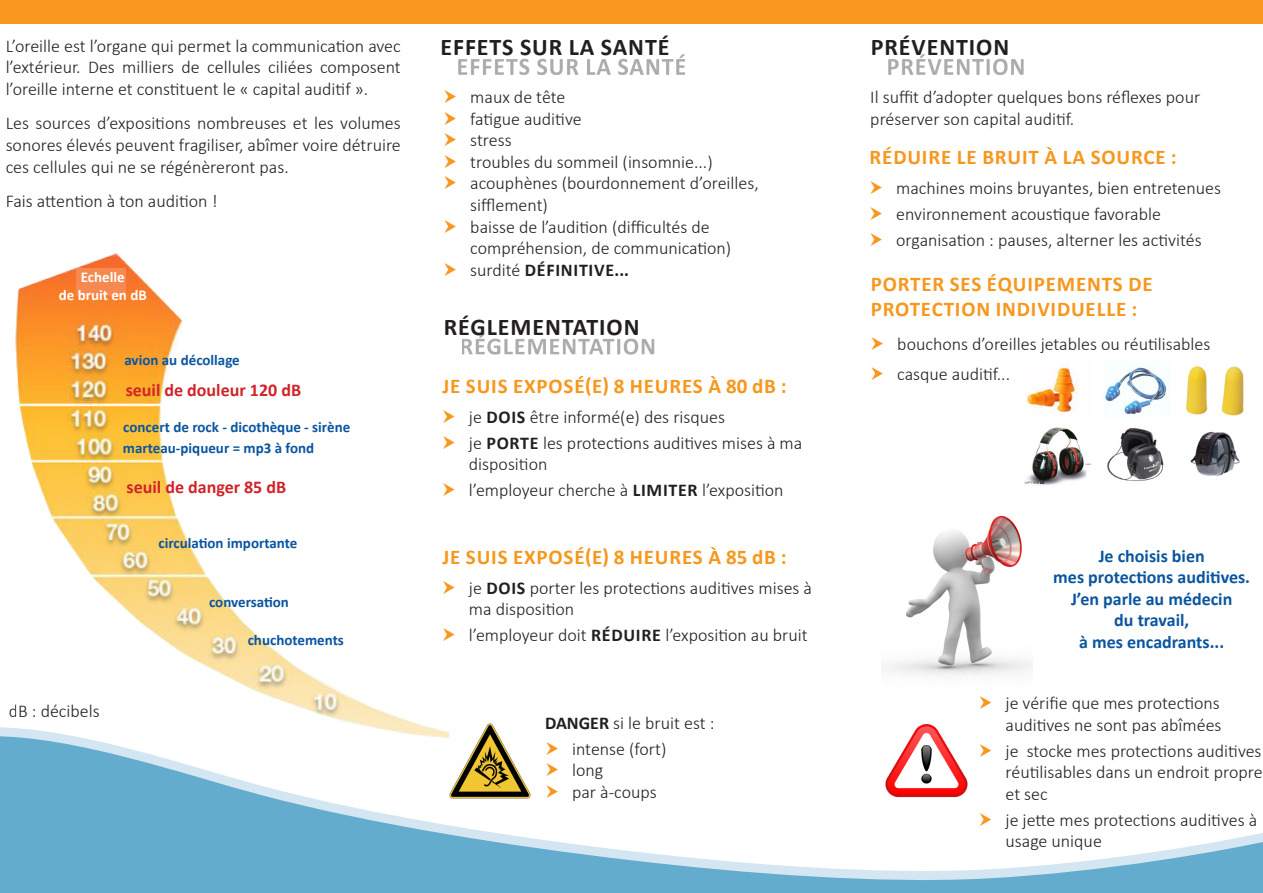
<style>
.page{position:relative;width:1263px;height:893px;background:#fff}
.page>*{position:absolute;margin:0;border:0;box-sizing:border-box;transform-origin:0 0}
.t1{font:700 24px "Calibri";letter-spacing:.04em;color:#231f20}
.t2{font:700 21px/25.2px "Calibri";letter-spacing:.04em;color:#f7971d}
.t3{font:300 18px/21.6px "Calibri";color:#231f20}
.t4{font:700 18px/21.6px "Calibri";color:#0a55a0;text-align:center}
.t5{font:700 18px "Calibri";color:#d1232a}
.t6{font:700 18px "Calibri";letter-spacing:.04em;color:#231f20}
.t7{font:700 15px "Calibri";color:#0a55a0}
.t8{font:700 15px "Calibri";color:#fff}
.s1{font-weight:300}
.s2{font-weight:700}
</style>
<div class="page">
<svg style="left:0;top:723px;width:1263px;height:170px"></svg>
<div style="left:0;top:0;width:1263px;height:23px;background:#f7971d"></div>
<img style="left:882px;top:516px;width:150px;height:160px">
<div style="left:462px;top:334px;width:192px;height:21px;background:#231f20;opacity:.37"></div>
<div style="left:889px;top:55px;width:135px;height:20px;background:#231f20;opacity:.37"></div>
<img style="left:15px;top:254px;width:455px;height:487px">
<div style="left:76px;top:268px;width:50px;height:27px;background:#f5894f"></div>
<div style="left:458px;top:55px;width:227px;height:20px;background:#231f20;opacity:.37"></div>
<img style="left:449px;top:724px;width:82px;height:74px">
<img style="left:1026px;top:365px;width:53px;height:47px">
<img style="left:1104px;top:366px;width:65px;height:49px">
<img style="left:1186px;top:366px;width:58px;height:50px">
<img style="left:1025px;top:427px;width:66px;height:58px">
<img style="left:1107px;top:428px;width:57px;height:54px">
<img style="left:1190px;top:431px;width:50px;height:45px">
<img style="left:882px;top:723px;width:89px;height:81px">
<svg style="left:443px;top:410px;width:12px;height:13px"></svg>
<svg style="left:443px;top:436px;width:12px;height:13px"></svg>
<svg style="left:443px;top:483px;width:12px;height:13px"></svg>
<svg style="left:443px;top:580px;width:12px;height:14px"></svg>
<svg style="left:443px;top:628px;width:12px;height:13px"></svg>
<svg style="left:445px;top:263px;width:11px;height:13px"></svg>
<svg style="left:547px;top:742px;width:11px;height:13px"></svg>
<svg style="left:547px;top:763px;width:11px;height:13px"></svg>
<svg style="left:547px;top:785px;width:11px;height:13px"></svg>
<svg style="left:980px;top:743px;width:11px;height:14px"></svg>
<svg style="left:980px;top:812px;width:11px;height:14px"></svg>
<p class="t3" style="left:6px;top:35px;width:397px">L’oreille est l’organe qui permet la communication avec</p>
<p class="t1" style="left:440px;top:32px;width:231px">EFFETS SUR LA SANTÉ</p>
<p class="t3" style="left:6px;top:56px;width:397px">l’extérieur. Des milliers de cellules ciliées composent l’oreille interne et constituent le « capital auditif ».</p>
<p class="t3" style="left:6px;top:112px;width:397px;text-align:justify">Les sources d’expositions nombreuses et les volumes sonores élevés peuvent fragiliser, abîmer voire détruire ces cellules qui ne se régénèreront pas.</p>
<p class="t3" style="left:6px;top:190px;width:213px">Fais attention à ton audition !</p>
<p class="t3" style="left:470px;top:86px;width:97px">maux de tête</p>
<p class="t3" style="left:470px;top:108px;width:113px">fatigue auditive</p>
<p class="t3" style="left:470px;top:129px;width:43px">stress</p>
<p class="t3" style="left:470px;top:151px;width:244px">troubles du sommeil (insomnie...)</p>
<p class="t3" style="left:470px;top:172px;width:290px">acouphènes (bourdonnement d’oreilles, sifflement)</p>
<p class="t3" style="left:470px;top:216px;width:263px">baisse de l’audition (difficultés de compréhension, de communication)</p>
<p class="t6" style="left:470px;top:258px;width:160px"><span class="s1">surdité</span> DÉFINITIVE...</p>
<p class="t8" style="left:81px;top:267px;width:45px">Echelle</p>
<p class="t8" style="left:59px;top:285px;width:90px">de bruit en dB</p>
<p class="t3" style="left:9px;top:700px;width:92px">dB : décibels</p>
<p class="t7" style="left:124px;top:351px;width:117px">avion au décollage</p>
<p class="t5" style="left:126px;top:379px;width:177px">seuil de douleur 120 dB</p>
<p class="t7" style="left:123px;top:418px;width:228px">concert de rock - dicothèque - sirène</p>
<p class="t7" style="left:123px;top:438px;width:193px">marteau-piqueur = mp3 à fond</p>
<p class="t5" style="left:126px;top:476px;width:161px">seuil de danger 85 dB</p>
<p class="t7" style="left:158px;top:533px;width:140px">circulation importante</p>
<p class="t7" style="left:209px;top:592px;width:81px">conversation</p>
<p class="t7" style="left:248px;top:630px;width:98px">chuchotements</p>
<p class="t1" style="left:444px;top:311px;width:197px">RÉGLEMENTATION</p>
<p class="t2" style="left:442px;top:373px;width:346px">JE SUIS EXPOSÉ(E) 8 HEURES À 80 dB :</p>
<p class="t3" style="left:469px;top:406px;width:258px">je <span class="s2">DOIS</span> être informé(e) des risques</p>
<p class="t3" style="left:469px;top:432px;width:335px">je <span class="s2">PORTE</span> les protections auditives mises à ma disposition</p>
<p class="t3" style="left:469px;top:479px;width:316px">l’employeur cherche à <span class="s2">LIMITER</span> l’exposition</p>
<p class="t2" style="left:442px;top:544px;width:346px">JE SUIS EXPOSÉ(E) 8 HEURES À 85 dB :</p>
<p class="t3" style="left:469px;top:577px;width:345px">je <span class="s2">DOIS</span> porter les protections auditives mises à ma disposition</p>
<p class="t3" style="left:469px;top:624px;width:340px">l’employeur doit <span class="s2">RÉDUIRE</span> l’exposition au bruit</p>
<p class="t3" style="left:545px;top:712px;width:171px"><span class="s2">DANGER</span> si le bruit est :</p>
<p class="t3" style="left:572px;top:738px;width:96px">intense (fort)</p>
<p class="t3" style="left:572px;top:759px;width:33px">long</p>
<p class="t3" style="left:572px;top:781px;width:86px">par à-coups</p>
<p class="t1" style="left:871px;top:32px;width:140px">PRÉVENTION</p>
<p class="t3" style="left:870px;top:86px;width:331px">Il suffit d’adopter quelques bons réflexes pour préserver son capital auditif.</p>
<p class="t2" style="left:870px;top:145px;width:309px">RÉDUIRE LE BRUIT À LA SOURCE :</p>
<p class="t3" style="left:896px;top:177px;width:326px">machines moins bruyantes, bien entretenues</p>
<p class="t3" style="left:896px;top:203px;width:266px">environnement acoustique favorable</p>
<p class="t3" style="left:896px;top:229px;width:307px">organisation : pauses, alterner les activités</p>
<p class="t2" style="left:871px;top:271px;width:283px">PORTER SES ÉQUIPEMENTS DE<br>PROTECTION INDIVIDUELLE :</p>
<p class="t3" style="left:897px;top:333px;width:315px">bouchons d’oreilles jetables ou réutilisables</p>
<p class="t3" style="left:897px;top:363px;width:114px">casque auditif...</p>
<p class="t4" style="left:1099px;top:545px;width:108px">Je choisis bien</p>
<p class="t4" style="left:1053px;top:566px;width:198px">mes protections auditives.</p>
<p class="t4" style="left:1071px;top:588px;width:163px">J’en parle au médecin du travail,<br>à mes encadrants...</p>
<p class="t3" style="left:1005px;top:692px;width:218px">je vérifie que mes protections auditives ne sont pas abîmées</p>
<p class="t3" style="left:1005px;top:740px;width:259px;text-align:justify">je stocke mes protections auditives réutilisables dans un endroit propre et sec</p>
<p class="t3" style="left:1005px;top:809px;width:253px">je jette mes protections auditives à usage unique</p>
</div>
